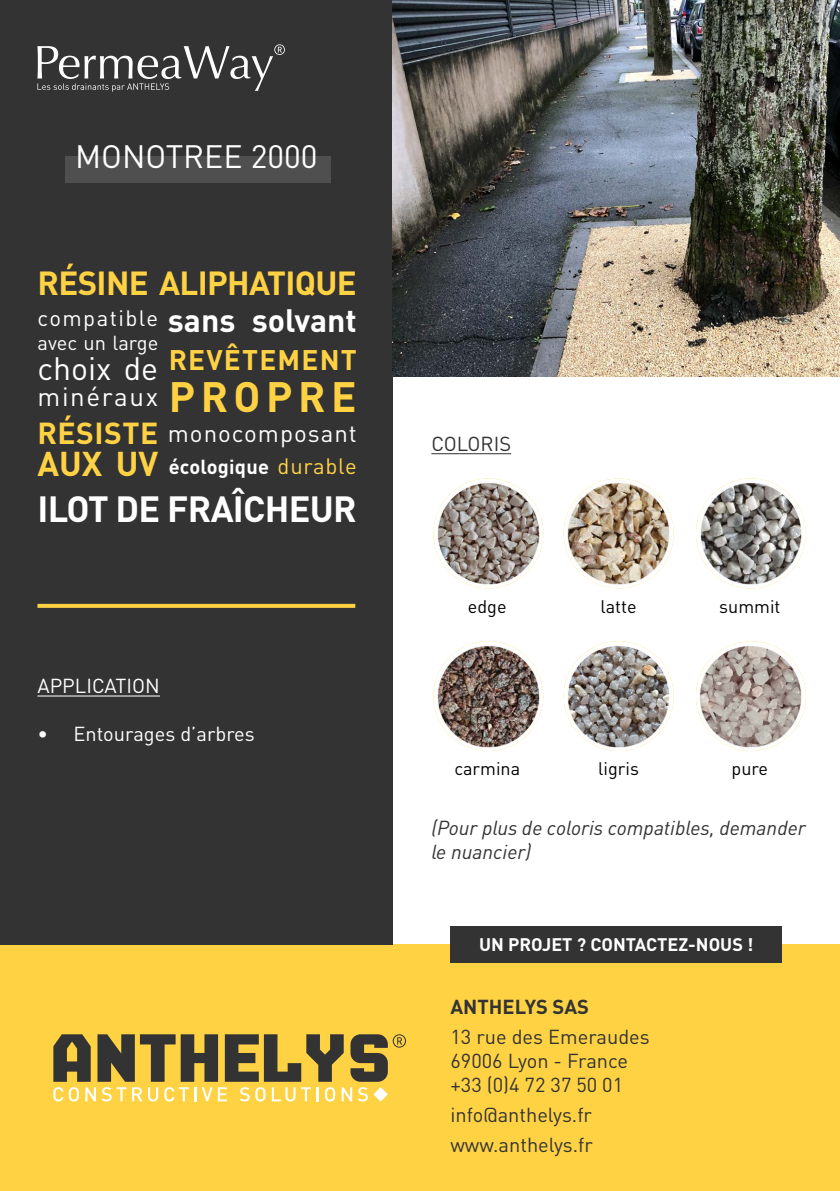
<style>
.page{position:relative;width:840px;height:1191px;background:#fff}
.page>*{position:absolute;margin:0;border:0;box-sizing:border-box;transform-origin:0 0}
.t1{font:700 42px "DIN Pro";letter-spacing:.135em;color:#ffd244}
.t2{font:700 36px "DIN Pro";letter-spacing:-.02em;color:#fff}
.t3{font:700 34px "DIN Pro";color:#ffd244}
.t4{font:700 33px "DIN Pro";letter-spacing:-.02em;color:#ffd244}
.t5{font:32px "DIN Pro";color:#fff}
.t6{font:700 32px "DIN Pro";color:#fff}
.t7{font:700 30px "DIN Pro";letter-spacing:.015em;color:#ffd244}
.t8{font:700 28px "DIN Pro";letter-spacing:.045em;color:#ffd244}
.t9{font:26px "DIN Pro";letter-spacing:.065em;color:#fff}
.t10{font:24px "DIN Pro";letter-spacing:.04em;color:#fff}
.t11{font:22px "DIN Pro";letter-spacing:.065em;color:#fff}
.t12{font:20px/24px "DIN Pro";color:#333334}
.t13{font:italic 20px/24px "DIN Pro";color:#333334}
.t14{font:20px "DIN Pro";color:#fff}
.t15{font:700 20px "DIN Pro";letter-spacing:.01em;color:#fff}
.t16{font:700 20px "DIN Pro";color:#333334}
.t17{font:18px "DIN Pro";color:#000}
.t18{font:700 18px "DIN Pro";color:#fff}
.s1{font-weight:400;font-size:22px;color:#ffd244}
</style>
<div class="page">
<div style="left:0;top:945px;width:839px;height:246px;background:#ffd244"></div>
<div style="left:0;top:0;width:392px;height:945px;background:#333334"></div>
<div style="left:65px;top:156px;width:265px;height:26px;background:#4f4f4f"></div>
<svg style="left:37px;top:44px;width:248px;height:48px"></svg>
<hr style="left:37px;top:695px;width:123px;height:1px;background:#fff">
<svg style="left:37px;top:604px;width:318px;height:4px"></svg>
<img style="left:392px;top:0;width:447px;height:376px">
<div style="left:450px;top:926px;width:331px;height:37px;background:#333334"></div>
<svg style="left:53px;top:1034px;width:38px;height:47px"></svg>
<svg style="left:97px;top:1034px;width:121px;height:47px"></svg>
<svg style="left:225px;top:1034px;width:118px;height:47px"></svg>
<svg style="left:350px;top:1034px;width:56px;height:47px"></svg>
<svg style="left:53px;top:1087px;width:10px;height:14px"></svg>
<svg style="left:69px;top:1087px;width:10px;height:14px"></svg>
<svg style="left:85px;top:1087px;width:11px;height:14px"></svg>
<svg style="left:102px;top:1087px;width:24px;height:14px"></svg>
<svg style="left:132px;top:1087px;width:10px;height:14px"></svg>
<svg style="left:148px;top:1087px;width:10px;height:14px"></svg>
<svg style="left:164px;top:1087px;width:48px;height:14px"></svg>
<svg style="left:218px;top:1087px;width:9px;height:14px"></svg>
<svg style="left:239px;top:1087px;width:10px;height:14px"></svg>
<svg style="left:255px;top:1087px;width:10px;height:14px"></svg>
<svg style="left:272px;top:1087px;width:23px;height:14px"></svg>
<svg style="left:301px;top:1087px;width:17px;height:14px"></svg>
<svg style="left:325px;top:1087px;width:10px;height:14px"></svg>
<svg style="left:341px;top:1087px;width:46px;height:14px"></svg>
<hr style="left:431px;top:453px;width:80px;height:1px;background:#333334">
<img style="left:433px;top:478px;width:110px;height:110px;border-radius:55px">
<img style="left:563px;top:478px;width:110px;height:110px;border-radius:55px">
<img style="left:695px;top:478px;width:110px;height:110px;border-radius:55px">
<img style="left:695px;top:641px;width:110px;height:110px;border-radius:55px">
<img style="left:563px;top:641px;width:110px;height:110px;border-radius:55px">
<img style="left:433px;top:641px;width:110px;height:110px;border-radius:55px">
<h3 class="t5" style="left:75px;top:131px;width:244px">MONOTREE 2000</h3>
<h3 class="t4" style="left:37px;top:256px;width:320px">RÉSINE ALIPHATIQUE</h3>
<p class="t11" style="left:37px;top:300px;width:122px">compatible</p>
<p class="t14" style="left:37px;top:327px;width:122px">avec un large</p>
<h3 class="t5" style="left:37px;top:343px;width:122px">choix de</h3>
<h3 class="t9" style="left:37px;top:376px;width:122px">minéraux</h3>
<h3 class="t7" style="left:37px;top:408px;width:122px">RÉSISTE</h3>
<h3 class="t3" style="left:37px;top:436px;width:122px">AUX UV</h3>
<h3 class="t6" style="left:168px;top:294px;width:190px">sans solvant</h3>
<h3 class="t8" style="left:168px;top:336px;width:189px">REVÊTEMENT</h3>
<h1 class="t1" style="left:168px;top:361px;width:189px">PROPRE</h1>
<p class="t10" style="left:168px;top:414px;width:190px">monocomposant</p>
<p class="t15" style="left:168px;top:450px;width:189px">écologique <span class="s1">durable</span></p>
<h2 class="t2" style="left:37px;top:478px;width:320px">ILOT DE FRAÎCHEUR</h2>
<p class="t14" style="left:37px;top:670px;width:124px">APPLICATION</p>
<p class="t14" style="left:37px;top:718px;width:219px">• Entourages d’arbres</p>
<p class="t12" style="left:431px;top:430px;width:81px">COLORIS</p>
<p class="t17" style="left:467px;top:592px;width:40px">edge</p>
<p class="t17" style="left:454px;top:754px;width:67px">carmina</p>
<p class="t17" style="left:600px;top:592px;width:38px">latte</p>
<p class="t17" style="left:598px;top:754px;width:42px">ligris</p>
<p class="t17" style="left:718px;top:592px;width:63px">summit</p>
<p class="t17" style="left:731px;top:754px;width:38px">pure</p>
<p class="t13" style="left:431px;top:814px;width:376px">(Pour plus de coloris compatibles, demander le nuancier)</p>
<p class="t18" style="left:479px;top:929px;width:275px">UN PROJET ? CONTACTEZ-NOUS !</p>
<p class="t16" style="left:450px;top:990px;width:140px">ANTHELYS SAS</p>
<p class="t12" style="left:450px;top:1022px;width:201px">13 rue des Emeraudes<br>69006 Lyon - France +33 (0)4 72 37 50 01</p>
<p class="t12" style="left:450px;top:1097px;width:144px;line-height:30px">info@anthelys.fr www.anthelys.fr</p>
</div>
